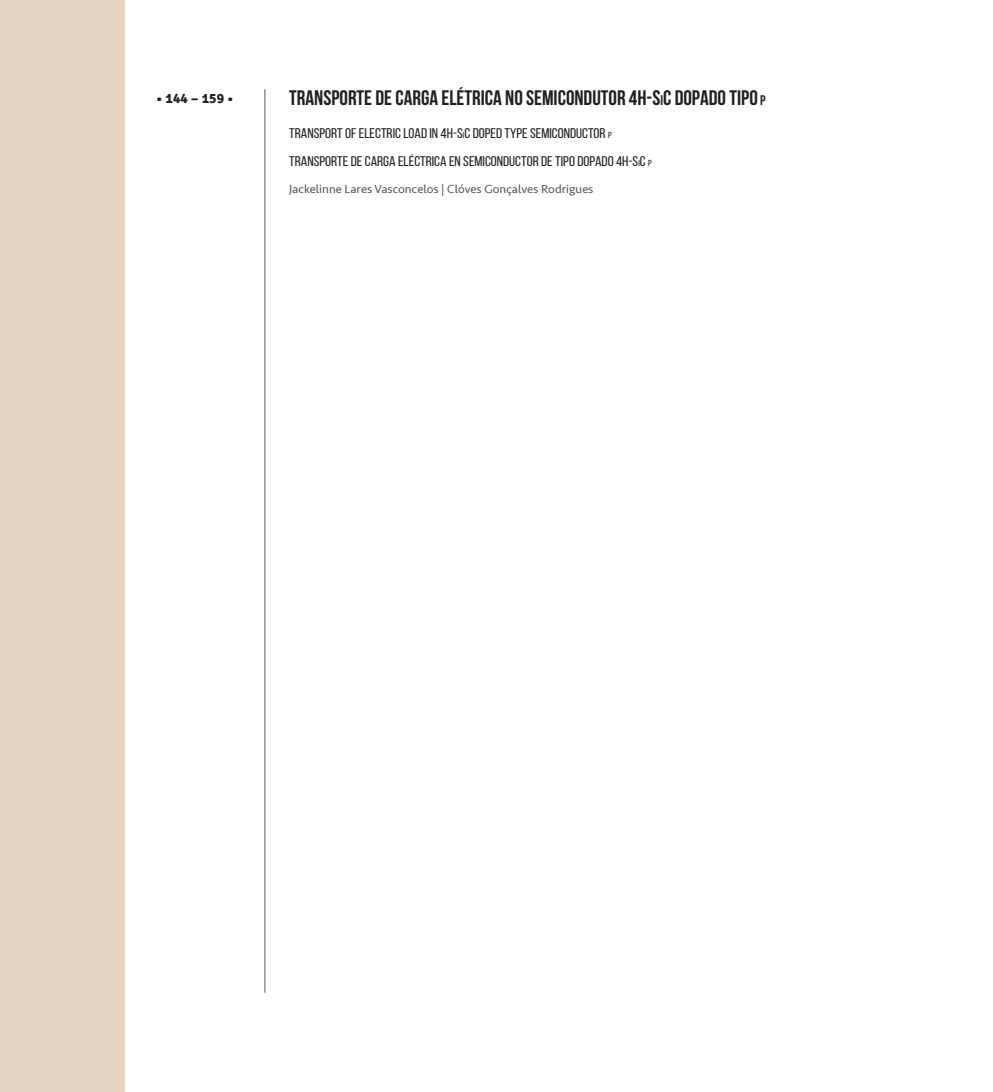
<style>
.page{position:relative;width:993px;height:1092px;background:#fff}
.page>*{position:absolute;margin:0;border:0;box-sizing:border-box;transform-origin:0 0}
.TÍTULOS_ARTIGO{font:700 21px "Bebas Neue";color:#231f20}
.TÍTULO_ING_ESP{font:14px "Bebas Neue";color:#231f20;scale:1.1 1}
.NÚMERAÇÃO{font:700 14px "Signika";color:#231f20}
.AUTORES{font:12.25px "Seravek";color:#57585a}
.s1{font-size:14px}
.s2{font-size:8.75px}
</style>
<div class="page">
<hr style="left:264px;top:89px;width:1px;height:903px;background:#57585a">
<div style="left:0;top:0;width:124px;height:1091px;background:#e7d5c3"></div>
<p class="NÚMERAÇÃO" style="left:156px;top:89px;width:79px">• 144 – 159 •</p>
<p class="TÍTULOS_ARTIGO" style="left:289px;top:86px;width:477px">TRANSPORTE DE CARGA ELÉTRICA NO SEMICONDUTOR 4H-S<span class="s1">i</span>C DOPADO TIPO <span class="s1">p</span></p>
<p class="TÍTULO_ING_ESP" style="left:289px;top:126px;width:294px">TRANSPORT OF ELECTRIC LOAD IN 4H-S<span class="s2">i</span>C DOPED TYPE SEMICONDUCTOR <span class="s2">p</span></p>
<p class="TÍTULO_ING_ESP" style="left:289px;top:154px;width:331px">TRANSPORTE DE CARGA ELÉCTRICA EN SEMICONDUCTOR DE TIPO DOPADO 4H-S<span class="s2">i</span>C <span class="s2">p</span></p>
<p class="AUTORES" style="left:289px;top:179px;width:306px">Jackelinne Lares Vasconcelos | Clóves Gonçalves Rodrigues</p>
</div>
